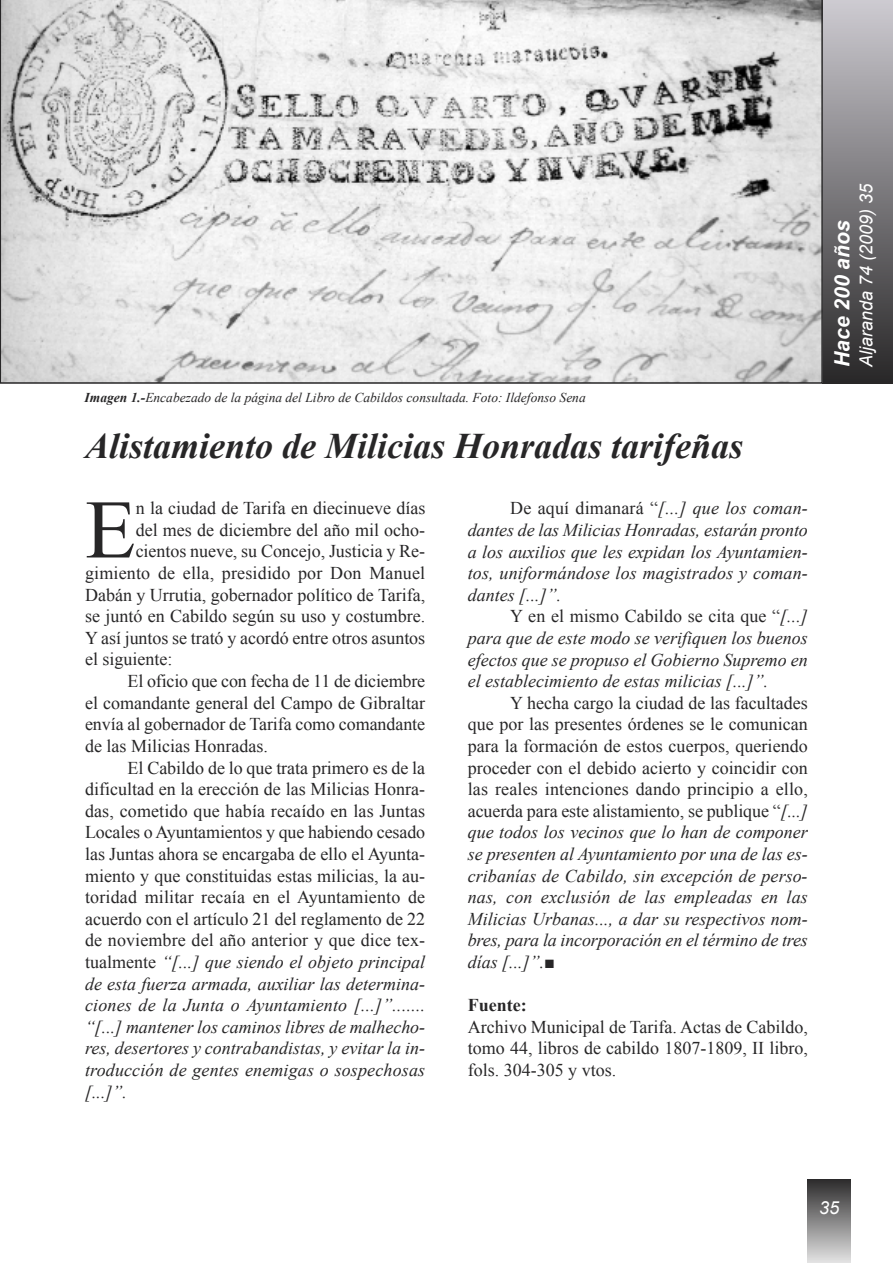
<style>
.page{position:relative;width:893px;height:1263px;background:#fff}
.page>*{position:absolute;margin:0;border:0;box-sizing:border-box;transform-origin:0 0}
.t1{font:83.25px "Times New Roman";color:#272627}
.t2{font:italic 700 36px "Times New Roman";color:#272627}
.t3{font:italic 700 21px "Arial";color:#fff}
.t4{font:italic 18px/21.6px "Times New Roman";color:#272627;text-align:justify}
.t5{font:18px/21.6px "Times New Roman";color:#272627;text-align:justify}
.t6{font:italic 18px "Arial";color:#fff}
.t7{font:700 18px "Times New Roman";color:#272627}
.t8{font:italic 13.5px "Times New Roman";color:#272627}
.s1{font-weight:700}
.s2{font-style:normal}
</style>
<div class="page">
<div style="left:822px;top:0;width:71px;height:384px;background:linear-gradient(to bottom,#cdcbd1,#282728)"></div>
<div style="left:808px;top:1179px;width:42px;height:84px;background:linear-gradient(to bottom,#2c2b2b,#e1e1e1)"></div>
<svg style="left:0;top:0;width:823px;height:384px"></svg>
<p class="t8" style="left:85px;top:390px;width:503px"><span class="s1">Imagen 1.-</span>Encabezado de la página del Libro de Cabildos consultada. Foto: Ildefonso Sena</p>
<h2 class="t2" style="left:85px;top:425px;width:660px">Alistamiento de Milicias Honradas tarifeñas</h2>
<h1 class="t1" style="left:85px;top:483px;width:52px">E</h1>
<p class="t5" style="left:136px;top:497px;width:291px">n la ciudad de Tarifa en diecinueve días</p>
<p class="t5" style="left:136px;top:519px;width:291px">del mes de diciembre del año mil ocho-</p>
<p class="t5" style="left:136px;top:541px;width:291px">cientos nueve, su Concejo, Justicia y Re-</p>
<p class="t5" style="left:85px;top:562px;width:342px">gimiento de ella, presidido por Don Manuel</p>
<p class="t5" style="left:85px;top:584px;width:342px">Dabán y Urrutia, gobernador político de Tarifa,</p>
<p class="t5" style="left:85px;top:605px;width:342px">se juntó en Cabildo según su uso y costumbre.</p>
<p class="t5" style="left:85px;top:627px;width:342px">Y así juntos se trató y acordó entre otros asuntos</p>
<p class="t5" style="left:85px;top:649px;width:89px">el siguiente:</p>
<p class="t5" style="left:128px;top:670px;width:299px">El oficio que con fecha de 11 de diciembre</p>
<p class="t5" style="left:85px;top:692px;width:342px">el comandante general del Campo de Gibraltar</p>
<p class="t5" style="left:85px;top:713px;width:342px">envía al gobernador de Tarifa como comandante</p>
<p class="t5" style="left:85px;top:735px;width:184px">de las Milicias honradas.</p>
<p class="t5" style="left:128px;top:757px;width:299px">El Cabildo de lo que trata primero es de la</p>
<p class="t5" style="left:85px;top:778px;width:342px">dificultad en la erección de las Milicias honra-</p>
<p class="t5" style="left:85px;top:800px;width:342px">das, cometido que había recaído en las Juntas</p>
<p class="t5" style="left:85px;top:821px;width:342px">Locales o Ayuntamientos y que habiendo cesado</p>
<p class="t5" style="left:85px;top:843px;width:342px">las Juntas ahora se encargaba de ello el Ayunta-</p>
<p class="t5" style="left:85px;top:865px;width:342px">miento y que constituidas estas milicias, la au-</p>
<p class="t5" style="left:85px;top:886px;width:342px">toridad militar recaía en el Ayuntamiento de</p>
<p class="t5" style="left:85px;top:908px;width:342px">acuerdo con el artículo 21 del reglamento de 22</p>
<p class="t5" style="left:85px;top:929px;width:342px">de noviembre del año anterior y que dice tex-</p>
<p class="t4" style="left:85px;top:951px;width:342px"><span class="s2">tualmente</span> “[...] que siendo el objeto principal</p>
<p class="t4" style="left:85px;top:973px;width:342px">de esta fuerza armada, auxiliar las determina-</p>
<p class="t4" style="left:85px;top:994px;width:342px">ciones de la Junta o Ayuntamiento [...]”.......</p>
<p class="t4" style="left:85px;top:1016px;width:342px">“[...] mantener los caminos libres de malhecho-</p>
<p class="t4" style="left:85px;top:1037px;width:342px">res, desertores y contrabandistas, y evitar la in-</p>
<p class="t4" style="left:85px;top:1059px;width:342px">troducción de gentes enemigas o sospechosas</p>
<p class="t4" style="left:85px;top:1081px;width:44px">[...]”.</p>
<p class="t4" style="left:468px;top:497px;width:342px;text-indent:43px"><span class="s2">De aquí dimanará “</span>[...] que los coman&shy;dantes de las Milicias Honradas, estarán pronto a los auxilios que les expidan los Ayuntamien&shy;tos, uniformándose los magistrados y coman&shy;dantes [...]”.</p>
<p class="t4" style="left:468px;top:605px;width:342px;text-indent:43px"><span class="s2">Y en el mismo Cabildo se cita que “</span>[...] para que de este modo se verifiquen los buenos efectos que se propuso el Gobierno Supremo en el establecimiento de estas milicias [...]”.</p>
<p class="t4" style="left:468px;top:692px;width:342px;text-indent:43px"><span class="s2">Y hecha cargo la ciudad de las facultades que por las presentes órdenes se le comunican para la formación de estos cuerpos, queriendo proceder con el debido acierto y coincidir con las reales intenciones dando principio a ello, acuerda para este alistamiento, se publique “</span>[...] que todos los vecinos que lo han de componer se presenten al Ayuntamiento por una de las es&shy;cribanías de Cabildo, sin excepción de perso&shy;nas, con exclusión de las empleadas en las Milicias Urbanas..., a dar su respectivos nom&shy;bres, para la incorporación en el término de tres días [...]”.■</p>
<p class="t7" style="left:468px;top:995px;width:60px">Fuente:</p>
<p class="t5" style="left:468px;top:1016px;width:342px">Archivo Municipal de Tarifa. Actas de Cabildo, tomo 44, libros de cabildo 1807-1809, II libro, fols. 304-305 y vtos.</p>
<p class="t3" style="left:830px;top:367px;width:147px;rotate:-90deg">Hace 200 años</p>
<p class="t6" style="left:856px;top:367px;width:185px;rotate:-90deg">Aljaranda 74 (2009) 35</p>
<p class="t6" style="left:819px;top:1197px;width:22px">35</p>
</div>
